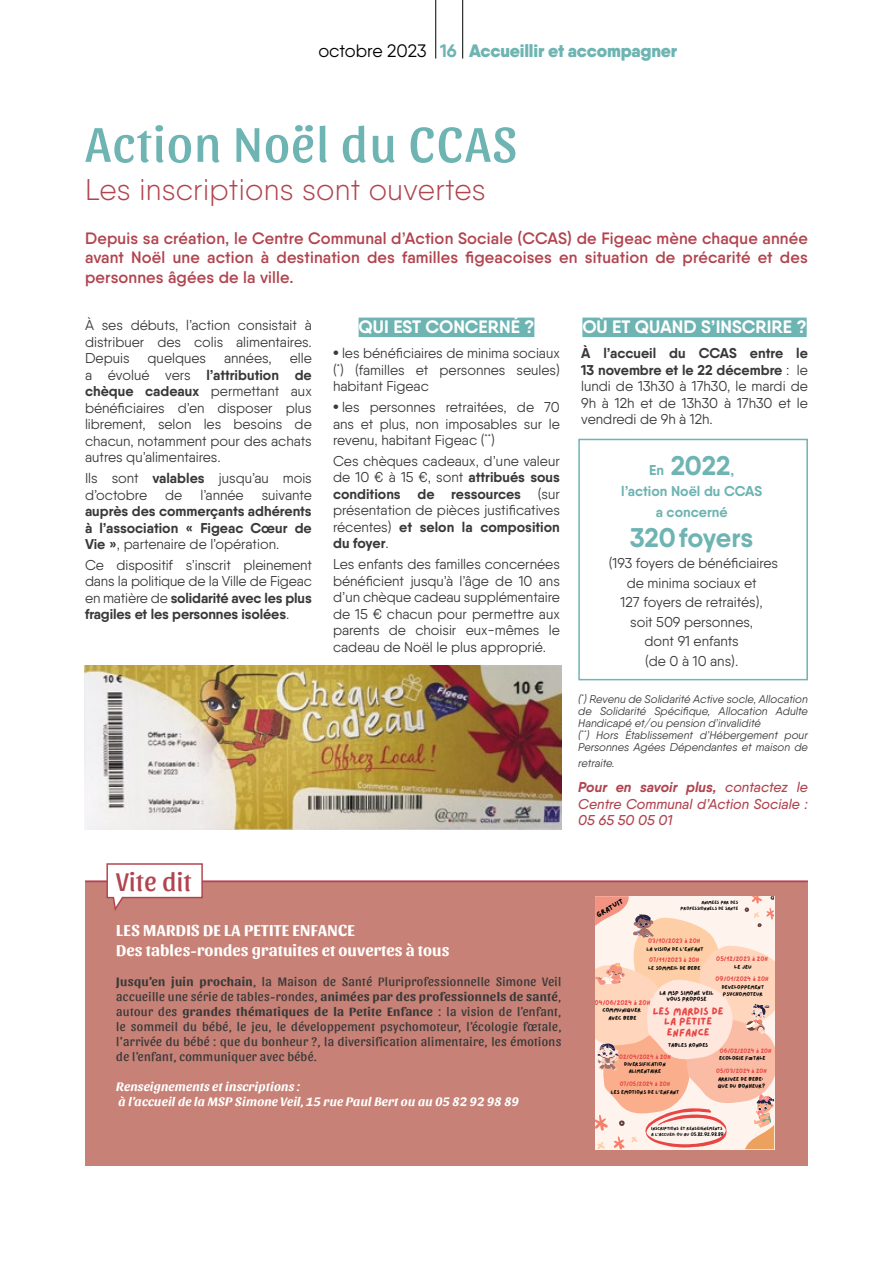
<style>
.page{position:relative;width:893px;height:1263px;background:#fff}
.page>*{position:absolute;margin:0;border:0;box-sizing:border-box;transform-origin:0 0}
.t1{font:51px "Sansita";letter-spacing:.03em;color:#6db4b2}
.t2{font:300 30px "Qanelas Soft";letter-spacing:.01em;color:#b1444f}
.t3{font:700 27px "Qanelas Soft";letter-spacing:-.01em;color:#6db4b2}
.t4{font:26.55px "Sansita";letter-spacing:.02em;color:#b1444f}
.t5{font:900 18px "Qanelas Soft";letter-spacing:-.01em;color:#6db4b2}
.t6{font:700 18px "Qanelas Soft";color:#fff}
.t7{font:600 16.5px/19.5px "Qanelas Soft";letter-spacing:.01em;color:#b1444f;text-align:justify}
.t8{font:700 16.5px/19.8px "Sansita";letter-spacing:.01em;color:#fff}
.t9{font:14.25px/16.5px "Qanelas Soft";color:#393939;text-align:justify}
.t10{font:700 14.25px/16.5px "Qanelas Soft";color:#393939;text-align:justify}
.t11{font:italic 500 14.25px/16.5px "Qanelas Soft";color:#b1444f;text-align:justify}
.t12{font:700 14.25px/21px "Qanelas Soft";color:#6db4b2;text-align:center}
.t13{font:12.75px/15px "Sansita";letter-spacing:.03em;color:#393939;text-align:justify}
.t14{font:italic 700 12.75px/15px "Sansita";letter-spacing:.02em;color:#fff}
.t15{font:italic 11.25px/12px "Qanelas Soft";color:#393939}
.t16{font:10.35px/10.4px "Lazydog";color:#e84544;text-align:center}
.t17{font:7.5px "Lazydog";color:#000}
.t18{font:6px "Lazydog";color:#e84544}
.t19{font:5.7px "Lazydog";color:#e84544}
.t20{font:5.7px/6.8px "Lazydog";color:#000;text-align:center}
.t21{font:5.55px "Lazydog";color:#e84544}
.t22{font:5.55px/7.8px "Lazydog";color:#000;text-align:center}
.t23{font:5.4px/7.5px "Lazydog";color:#000}
.t24{font:5.4px "Lazydog";color:#e84544}
.t25{font:4.5px/6.4px "Lazydog";color:#000;text-align:right}
.s1{font-weight:400;color:#000}
.s2{font-weight:700}
.s3{font-weight:400}
.s4{font-weight:800;font-size:15px}
.s5{font-size:14.25px}
</style>
<div class="page">
<hr style="left:435px;top:0;width:1px;height:59px;background:#000">
<hr style="left:462px;top:0;width:1px;height:59px;background:#000">
<div style="left:359px;top:318px;width:175px;height:19px;background:#6db4b2"></div>
<div style="left:582px;top:318px;width:225px;height:19px;background:#6db4b2"></div>
<img style="left:85px;top:666px;width:476px;height:163px">
<div style="left:578px;top:439px;width:230px;height:241px;border:2px solid #6db4b2"></div>
<div style="left:85px;top:882px;width:723px;height:284px;background:#c78176"></div>
<hr style="left:85px;top:880px;width:723px;height:2px;background:#b1444f">
<svg style="left:106px;top:863px;width:98px;height:48px"></svg>
<svg style="left:595px;top:896px;width:179px;height:253px;background:#fad3c0"></svg>
<p class="t5" style="left:318px;top:39px;width:360px"><span class="s1">octobre 2023</span> <span class="s2">16</span> Accueillir et accompagner</p>
<h1 class="t1" style="left:85px;top:115px;width:433px">Action Noël du CCAS</h1>
<h2 class="t2" style="left:85px;top:172px;width:402px">Les inscriptions sont ouvertes</h2>
<p class="t7" style="left:85px;top:228px;width:724px">Depuis sa création, le Centre Communal d’Action Sociale (CCAS) de Figeac mène chaque année avant Noël une action à destination des familles figeacoises en situation de précarité et des personnes âgées de la ville.</p>
<p class="t9" style="left:85px;top:317px;width:228px">À ses débuts, l’action consistait à distribuer des colis alimentaires.<br>Depuis</p>
<p class="t9" style="left:85px;top:350px;width:228px;text-indent:205px">elle a évolué vers <span class="s2">l’attribution de chèque cadeaux</span> permettant aux bénéficiaires d’en disposer plus librement, selon les besoins de chacun, notamment pour des achats autres qu’alimentaires.</p>
<p class="t9" style="left:85px;top:470px;width:228px">Ils sont <span class="s2">valables</span> jusqu’au mois d’octobre</p>
<p class="t9" style="left:148px;top:350px;width:60px">quelques</p>
<p class="t9" style="left:224px;top:350px;width:49px">années,</p>
<p class="t9" style="left:165px;top:486px;width:19px">de</p>
<p class="t9" style="left:200px;top:486px;width:45px">l’année</p>
<p class="t9" style="left:262px;top:486px;width:52px">suivante</p>
<p class="t10" style="left:85px;top:503px;width:228px">auprès des commerçants adhérents à l’association « Figeac Cœur de Vie »<span class="s3">, partenaire de l’opération.</span></p>
<p class="t9" style="left:85px;top:556px;width:228px">Ce dispositif s’inscrit pleinement dans la politique de la Ville de Figeac en matière de <span class="s2">solidarité avec les plus fragiles et les personnes isolées</span>.</p>
<p class="t6" style="left:359px;top:316px;width:177px">QUI EST CONCERNÉ ?</p>
<p class="t9" style="left:333px;top:345px;width:228px"><span class="s4">•</span> les bénéficiaires de minima sociaux (<sup>*</sup>) (familles et personnes seules) habitant Figeac</p>
<p class="t9" style="left:333px;top:399px;width:228px"><span class="s4">•</span> les personnes retraitées, de 70 ans et plus, non imposables sur le revenu, habitant Figeac (<sup>**</sup>)</p>
<p class="t9" style="left:333px;top:452px;width:228px">Ces chèques cadeaux, d’une valeur de 10 € à 15 €, sont <span class="s2">attribués sous conditions de ressources</span> (sur présentation de pièces justificatives récentes) <span class="s2">et selon la composition du foyer</span>.</p>
<p class="t9" style="left:333px;top:556px;width:228px">Les enfants des familles concernées bénéficient jusqu’à l’âge de 10 ans d’un chèque cadeau supplémentaire de 15 € chacun pour permettre aux parents de choisir eux-mêmes le cadeau de Noël le plus approprié.</p>
<p class="t6" style="left:582px;top:316px;width:226px">OÙ ET QUAND S’INSCRIRE ?</p>
<p class="t9" style="left:581px;top:345px;width:228px"><span class="s2">À l’accueil du CCAS entre le 13 novembre et le 22 décembre</span> : le lundi de 13h30 à 17h30, le mardi de 9h à 12h et de 13h30 à 17h30 et le vendredi de 9h à 12h.</p>
<h3 class="t3" style="left:649px;top:449px;width:87px"><span class="s5">En</span> 2022<span class="s5">,</span></h3>
<p class="t12" style="left:621px;top:481px;width:142px">l’action Noël du CCAS a concerné</p>
<h3 class="t3" style="left:630px;top:521px;width:125px">320foyers</h3>
<p class="t9" style="left:609px;top:553px;width:171px;line-height:19.5px;text-align:center">(193 foyers de bénéficiaires de minima sociaux et<br>127 foyers de retraités),<br>soit 509 personnes,<br>dont 91 enfants<br>(de 0 à 10 ans).</p>
<p class="t15" style="left:578px;top:693px;width:231px">(<sup>*</sup>) Revenu de Solidarité Active socle, Allocation de Solidarité Spécifique, Allocation Adulte Handicapé et/ou pension d’invalidité<br>(<sup>**</sup>) Hors Établissement d’Hébergement pour Personnes Agées Dépendantes et maison de</p>
<p class="t15" style="left:578px;top:757px;width:38px">retraite.</p>
<p class="t11" style="left:578px;top:779px;width:231px"><span class="s2">Pour en savoir plus,</span> contactez le Centre Communal d’Action Sociale :<br>05 65 50 05 01</p>
<h3 class="t4" style="left:116px;top:866px;width:77px">Vite dit</h3>
<p class="t8" style="left:116px;top:921px;width:335px">LES MARDIS DE LA PETITE ENFANCE<br>Des tables-rondes gratuites et ouvertes à tous</p>
<p class="t13" style="left:116px;top:974px;width:447px"><span class="s2">Jusqu’en juin prochain</span>, la Maison de Santé Pluriprofessionnelle Simone Veil accueille une série de tables-rondes, <span class="s2">animées par des professionnels de santé</span>, autour des <span class="s2">grandes thématiques de la Petite Enfance</span> : la vision de l’enfant, le sommeil du bébé, le jeu, le développement psychomoteur, l’écologie fœtale, l’arrivée du bébé : que du bonheur ?, la diversification alimentaire, les émotions de l’enfant, communiquer avec bébé.</p>
<p class="t14" style="left:116px;top:1079px;width:404px">Renseignements et inscriptions :<br>à l’accueil de la MSP Simone Veil, 15 rue Paul Bert ou au 05 82 92 98 89</p>
<p class="t17" style="left:595px;top:911px;width:31px;rotate:-30deg">GRATUIT</p>
<p class="t25" style="left:681px;top:898px;width:59px">ANIMEES PAR DES<br>PROFESSIONNELS DE SANTE</p>
<p class="t19" style="left:648px;top:937px;width:54px">03/10/2023 À 20H</p>
<p class="t23" style="left:647px;top:944px;width:59px">LA VISION DE L'ENFANT</p>
<p class="t19" style="left:649px;top:956px;width:52px">07/11/2023 À 20H</p>
<p class="t23" style="left:648px;top:964px;width:54px">LE SOMMEIL DE BEBE</p>
<p class="t19" style="left:716px;top:955px;width:53px">05/12/2023 À 20H</p>
<p class="t22" style="left:734px;top:963px;width:19px">LE JEU</p>
<p class="t19" style="left:716px;top:975px;width:55px">09/01/2024 À 20H</p>
<p class="t23" style="left:722px;top:983px;width:44px">DEVELOPPEMENT<br>PSYCHOMOTEUR</p>
<p class="t20" style="left:659px;top:989px;width:56px">LA MSP SIMONE VEIL<br>VOUS PROPOSE</p>
<p class="t18" style="left:594px;top:998px;width:57px">04/06/2024 À 20H</p>
<p class="t22" style="left:602px;top:1006px;width:40px">COMMUNIQUER<br>AVEC BEBE</p>
<p class="t16" style="left:653px;top:1005px;width:72px">LES MARDIS DE<br>LA PETITE<br>ENFANCE</p>
<p class="t23" style="left:668px;top:1041px;width:42px">TABLES RONDES</p>
<p class="t21" style="left:619px;top:1053px;width:53px">02/04/2024 À 20H</p>
<p class="t23" style="left:624px;top:1060px;width:43px;text-align:center">DIVERSIFICATION<br>ALIMENTAIRE</p>
<p class="t21" style="left:620px;top:1080px;width:52px">07/05/2024 À 20H</p>
<p class="t23" style="left:611px;top:1087px;width:70px">LES EMOTIONS DE L'ENFANT</p>
<p class="t21" style="left:720px;top:1047px;width:53px">06/02/2024 À 20H</p>
<p class="t23" style="left:719px;top:1054px;width:48px">ECOLOGIE FŒTALE</p>
<p class="t24" style="left:716px;top:1067px;width:52px">05/03/2024 À 20H</p>
<p class="t23" style="left:718px;top:1075px;width:49px">ARRIVEE DE BEBE:<br>QUE DU BONHEUR?</p>
<p class="t25" style="left:651px;top:1125px;width:74px;text-align:left">INSCRIPTIONS ET RENSEIGNEMENTS<br>A L'ACCUEIL OU AU 05.82.92.98.89</p>
</div>
